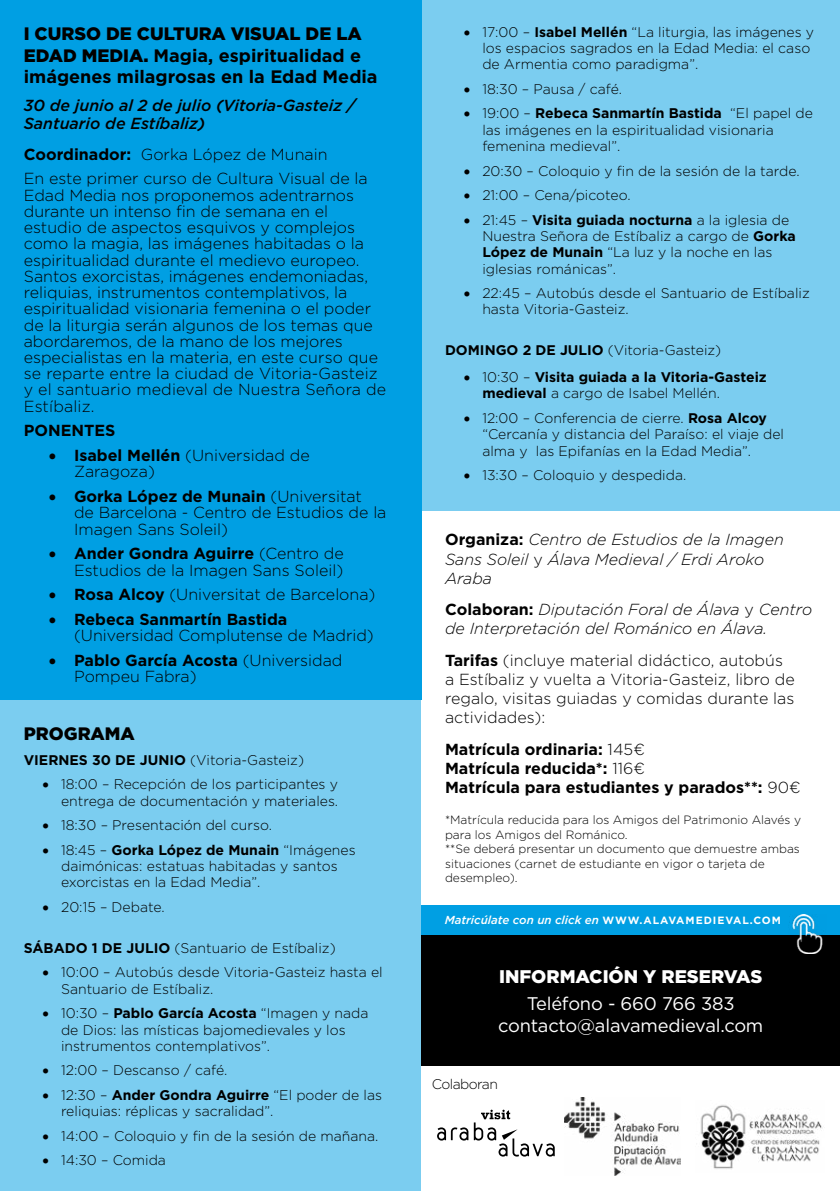
<style>
.page{position:relative;width:840px;height:1191px;background:#fff}
.page>*{position:absolute;margin:0;border:0;box-sizing:border-box;transform-origin:0 0}
.t1{font:18.2px/22px "Gotham";letter-spacing:-.01em;color:#fff;text-align:center}
.t2{font:900 18.2px "Gotham";color:#fff}
.t3{font:700 18px/21.6px "Gotham";color:#000}
.t4{font:900 18px "Gotham";color:#000}
.t5{font:300 16px/16.2px "Gotham";color:#000}
.t6{font:italic 300 16px/19.2px "Gotham";color:#000}
.t7{font:700 16px/19.2px "Gotham";color:#000}
.t8{font:italic 500 16px/18.4px "Gotham";color:#000}
.t9{font:300 14px/16.2px "Gotham";color:#000}
.t10{font:700 14px/16.2px "Gotham";color:#000}
.t11{font:300 14px "Gotham";letter-spacing:-.04em;color:#000}
.t12{font:300 12px/14.4px "Gotham";color:#000}
.t13{font:italic 500 11.6px "Gotham";color:#fff}
.s1{font-weight:900}
.s2{font-weight:700}
.s3{font-weight:300}
.s4{font-weight:700;font-style:normal}
.s5{font-style:normal}
.s6{font-weight:700;font-style:normal;font-size:10.6px}
</style>
<div class="page">
<div style="left:420px;top:0;width:419px;height:510px;background:#7bcdf0"></div>
<div style="left:0;top:692px;width:421px;height:499px;background:#7bcdf0"></div>
<div style="left:421px;top:934px;width:418px;height:132px;background:#000"></div>
<div style="left:0;top:0;width:421px;height:699px;background:#009fe3"></div>
<img style="left:564px;top:1097px;width:116px;height:78px">
<img style="left:700px;top:1105px;width:122px;height:64px">
<svg style="left:437px;top:1109px;width:117px;height:47px"></svg>
<div style="left:421px;top:905px;width:418px;height:29px;background:#009fe3"></div>
<img style="left:787px;top:914px;width:39px;height:39px">
<p class="t3" style="left:24px;top:23px;width:355px"><span class="s1">I CURSO DE CULTURA VISUAL DE LA<br>EDAD MEDIA.</span> Magia, espiritualidad e imágenes milagrosas en la Edad Media</p>
<p class="t8" style="left:24px;top:96px;width:333px">30 de junio al 2 de julio (Vitoria-Gasteiz /<br>Santuario de Estíbaliz)</p>
<p class="t5" style="left:24px;top:141px;width:345px;line-height:24.8px"><span class="s2">Coordinador:</span> Gorka López de Munain<br>En este primer curso de Cultura Visual de la</p>
<p class="t5" style="left:24px;top:186px;width:364px">Edad Media nos proponemos adentrarnos durante un intenso fin de semana en el estudio de aspectos esquivos y complejos como la magia, las imágenes habitadas o la espiritualidad durante el medievo europeo.<br>Santos exorcistas, imágenes endemoniadas, reliquias, instrumentos contemplativos, la espiritualidad visionaria femenina o el poder de la liturgia serán algunos de los temas que abordaremos, de la mano de los mejores especialistas en la materia, en este curso que se reparte entre la ciudad de Vitoria-Gasteiz y el santuario medieval de Nuestra Señora de Estíbaliz.</p>
<p class="t7" style="left:24px;top:421px;width:93px">PONENTES</p>
<p class="t5" style="left:74px;top:447px;width:237px;text-indent:-25px">• <span class="s2">Isabel Mellén</span> (Universidad de<br>Zaragoza)</p>
<p class="t5" style="left:74px;top:488px;width:314px;text-indent:-25px">• <span class="s2">Gorka López de Munain</span> (Universitat<br>de Barcelona - Centro de Estudios de la<br>Imagen Sans Soleil)</p>
<p class="t5" style="left:49px;top:545px;width:296px;text-align:right">• <span class="s2">Ander Gondra Aguirre</span> (Centro de<br>Estudios de la Imagen Sans Soleil)</p>
<p class="t5" style="left:49px;top:586px;width:328px">• <span class="s2">Rosa Alcoy</span> (Universitat de Barcelona)</p>
<p class="t5" style="left:74px;top:611px;width:301px;text-indent:-25px">• <span class="s2">Rebeca Sanmartín Bastida </span>(Universidad Complutense de Madrid)</p>
<p class="t5" style="left:74px;top:652px;width:270px;text-indent:-25px">• <span class="s2">Pablo García Acosta</span> (Universidad<br>Pompeu Fabra)</p>
<p class="t4" style="left:24px;top:721px;width:112px">PROGRAMA</p>
<p class="t9" style="left:24px;top:751px;width:281px"><span class="s2">VIERNES 30 DE JUNIO</span> (Vitoria-Gasteiz)</p>
<p class="t9" style="left:42px;top:776px;width:297px;text-align:right">• 18:00 – Recepción de los participantes y entrega de documentación y materiales.</p>
<p class="t9" style="left:42px;top:817px;width:231px">• 18:30 – Presentación del curso.</p>
<p class="t9" style="left:61px;top:841px;width:296px;text-indent:-19px">• 18:45 – <span class="s2">Gorka López de Munain</span> “Imágenes daimónicas: estatuas habitadas y santos exorcistas en la Edad Media”.</p>
<p class="t9" style="left:42px;top:898px;width:124px">• 20:15 – Debate.</p>
<p class="t9" style="left:24px;top:939px;width:313px"><span class="s2">SÁBADO 1 DE JULIO</span> (Santuario de Estíbaliz)</p>
<p class="t9" style="left:61px;top:964px;width:323px;text-indent:-19px">• 10:00 – Autobús desde Vitoria-Gasteiz hasta el<br>Santuario de Estíbaliz.</p>
<p class="t9" style="left:61px;top:1005px;width:309px;text-indent:-19px">• 10:30 – <span class="s2">Pablo García Acosta</span> “Imagen y nada de Dios: las místicas bajomedievales y los instrumentos contemplativos”.</p>
<p class="t9" style="left:42px;top:1062px;width:186px">• 12:00 – Descanso / café.</p>
<p class="t9" style="left:61px;top:1086px;width:322px;text-indent:-19px">• 12:30 – <span class="s2">Ander Gondra Aguirre</span> “El poder de las reliquias: réplicas y sacralidad”.</p>
<p class="t9" style="left:42px;top:1127px;width:337px">• 14:00 – Coloquio y fin de la sesión de mañana.</p>
<p class="t9" style="left:42px;top:1152px;width:125px">• 14:30 – Comida</p>
<p class="t9" style="left:482px;top:23px;width:333px;text-indent:-19px">• 17:00 – <span class="s2">Isabel Mellén</span> “La liturgia, las imágenes y los espacios sagrados en la Edad Media: el caso de Armentia como paradigma”.</p>
<p class="t9" style="left:463px;top:80px;width:160px">• 18:30 – Pausa / café.</p>
<p class="t9" style="left:482px;top:105px;width:332px;text-indent:-19px">• 19:00 – <span class="s2">Rebeca Sanmartín Bastida</span> “El papel de las imágenes en la espiritualidad visionaria femenina medieval”.</p>
<p class="t9" style="left:463px;top:162px;width:337px">• 20:30 – Coloquio y fin de la sesión de la tarde.</p>
<p class="t9" style="left:463px;top:187px;width:168px">• 21:00 – Cena/picoteo.</p>
<p class="t9" style="left:482px;top:211px;width:315px;text-indent:-19px">• 21:45 – <span class="s2">Visita guiada nocturna</span> a la iglesia de Nuestra Señora de Estíbaliz a cargo de <span class="s2">Gorka López de Munain</span> “La luz y la noche en las iglesias románicas”.</p>
<p class="t9" style="left:482px;top:285px;width:329px;text-indent:-19px">• 22:45 – Autobús desde el Santuario de Estíbaliz hasta Vitoria-Gasteiz.</p>
<p class="t9" style="left:445px;top:342px;width:277px"><span class="s2">DOMINGO 2 DE JULIO</span> (Vitoria-Gasteiz)</p>
<p class="t10" style="left:482px;top:369px;width:286px;text-indent:-19px">• <span class="s3">10:30 –</span> Visita guiada a la Vitoria-Gasteiz medieval <span class="s3">a cargo de Isabel Mellén.</span></p>
<p class="t9" style="left:482px;top:409px;width:303px;text-indent:-19px">• 12:00 – Conferencia de cierre. <span class="s2">Rosa Alcoy </span>“Cercanía y distancia del Paraíso: el viaje del alma y las Epifanías en la Edad Media”.</p>
<p class="t9" style="left:463px;top:467px;width:224px">• 13:30 – Coloquio y despedida.</p>
<p class="t6" style="left:445px;top:530px;width:340px"><span class="s4">Organiza:</span> Centro de Estudios de la Imagen<br>Sans Soleil <span class="s5">y</span> Álava Medieval / Erdi Aroko<br>Araba</p>
<p class="t6" style="left:445px;top:599px;width:368px"><span class="s4">Colaboran:</span> Diputación Foral de Álava <span class="s5">y</span> Centro de Interpretación del Románico en Álava.</p>
<p class="t5" style="left:445px;top:650px;width:351px;line-height:19.2px"><span class="s2">Tarifas</span> (incluye material didáctico, autobús a Estíbaliz y vuelta a Vitoria-Gasteiz, libro de regalo, visitas guiadas y comidas durante las actividades):</p>
<p class="t7" style="left:445px;top:739px;width:357px">Matrícula ordinaria: <span class="s3">145€<br></span>Matrícula reducida*: <span class="s3">116€<br></span>Matrícula para estudiantes y parados**: <span class="s3">90€</span></p>
<p class="t12" style="left:445px;top:812px;width:357px">*Matrícula reducida para los Amigos del Patrimonio Alavés y para los Amigos del Románico.<br>**Se deberá presentar un documento que demuestre ambas situaciones (carnet de estudiante en vigor o tarjeta de desempleo).</p>
<p class="t13" style="left:444px;top:912px;width:337px">Matricúlate con un click en <span class="s6">WWW.ALAVAMEDIEVAL.COM</span></p>
<h1 class="t2" style="left:499px;top:964px;width:264px">INFORMACIÓN Y RESERVAS</h1>
<h1 class="t1" style="left:497px;top:992px;width:267px">Teléfono - 660 766 383 contacto@alavamedieval.com</h1>
<p class="t11" style="left:431px;top:1075px;width:68px">Colaboran</p>
</div>
